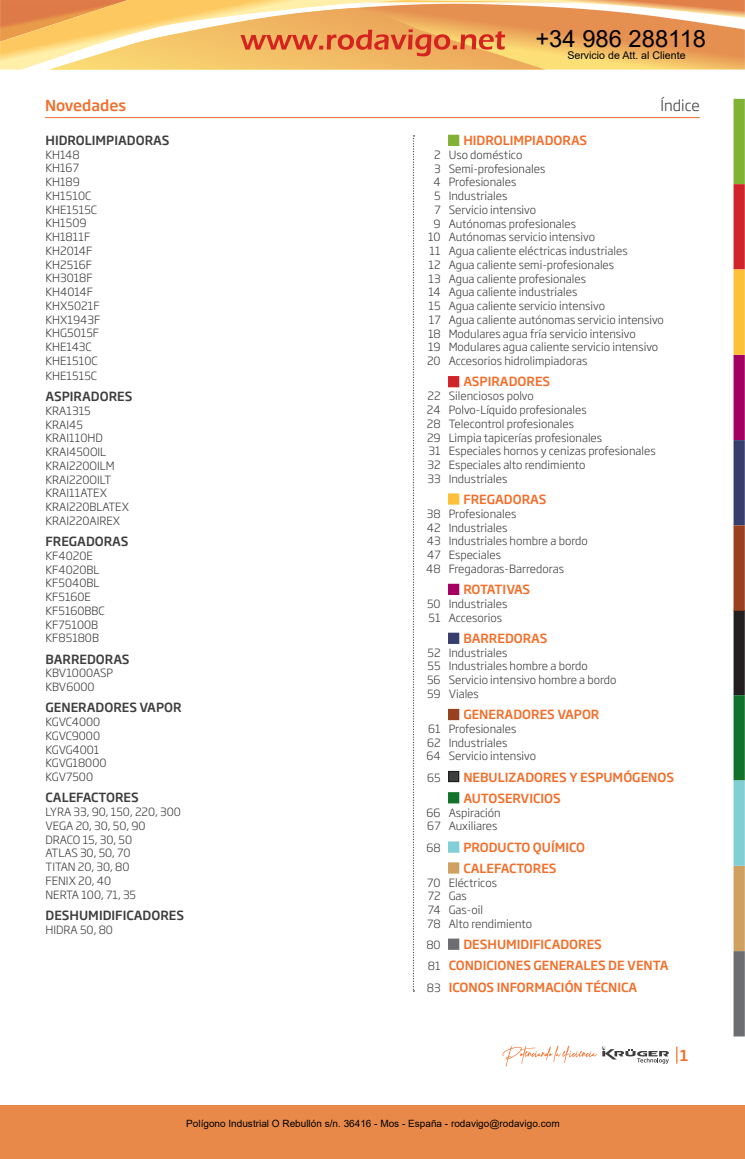
<style>
.page{position:relative;width:745px;height:1159px;background:#fff}
.page>*{position:absolute;margin:0;border:0;box-sizing:border-box;transform-origin:0 0}
.t1{font:23.75px "Arial";color:#000}
.t2{font:500 15px "Soho Gothic Pro";color:#f36e2a}
.t3{font:300 15px "Soho Gothic Pro";color:#3e3e3f}
.t4{font:500 12.5px/21.2px "Soho Gothic Pro";color:#f36e2a}
.t5{font:500 12.5px "Soho Gothic Pro";color:#3e3e3f}
.t6{font:500 12.5px "Soho Gothic Pro";letter-spacing:-.03em;color:#f36e2a}
.t7{font:300 11.25px/13.8px "Soho Gothic Pro";color:#3e3e3f}
.t8{font:10.62px "Arial";color:#000}
.t9{font:10px "Arial";color:#000}
</style>
<div class="page">
<svg style="left:676px;top:1046px;width:1px;height:17px"></svg>
<svg style="left:502px;top:1045px;width:94px;height:21px"></svg>
<svg style="left:602px;top:1046px;width:67px;height:17px"></svg>
<hr style="left:45px;top:117px;width:654px;height:1px;background:#f36e2a">
<div style="left:733px;top:99px;width:11px;height:85px;background:#81b236"></div>
<div style="left:733px;top:355px;width:11px;height:85px;background:#a30162"></div>
<div style="left:733px;top:610px;width:11px;height:85px;background:#231f20"></div>
<div style="left:733px;top:184px;width:11px;height:85px;background:#d1232a"></div>
<div style="left:733px;top:440px;width:11px;height:85px;background:#373d6d"></div>
<div style="left:733px;top:695px;width:11px;height:85px;background:#10722b"></div>
<div style="left:733px;top:866px;width:11px;height:85px;background:#d0a061"></div>
<div style="left:733px;top:269px;width:11px;height:86px;background:#febf39"></div>
<div style="left:733px;top:525px;width:11px;height:86px;background:#994020"></div>
<div style="left:733px;top:780px;width:11px;height:86px;background:#7fcfd4"></div>
<div style="left:733px;top:951px;width:11px;height:85px;background:#6c6d70"></div>
<div style="left:448px;top:135px;width:11px;height:11px;background:#81b236"></div>
<div style="left:448px;top:376px;width:11px;height:11px;background:#d1232a;border:1px solid #d1232a"></div>
<div style="left:448px;top:493px;width:11px;height:12px;background:#febf39;border:1px solid #febf39"></div>
<div style="left:448px;top:584px;width:11px;height:11px;background:#a30162"></div>
<div style="left:448px;top:633px;width:11px;height:11px;background:#373d6d"></div>
<div style="left:448px;top:709px;width:11px;height:11px;background:#994020"></div>
<div style="left:448px;top:771px;width:10px;height:10px;background:#3e3e3f"></div>
<div style="left:448px;top:771px;width:11px;height:11px;border:1px solid #231f20"></div>
<div style="left:448px;top:792px;width:11px;height:11px;background:#10722b;border:1px solid #10722b"></div>
<div style="left:448px;top:841px;width:11px;height:11px;background:#7fcfd4;border:1px solid #7fcfd4"></div>
<div style="left:448px;top:862px;width:11px;height:11px;background:#d0a061;border:1px solid #d0a061"></div>
<div style="left:448px;top:938px;width:11px;height:12px;background:#6c6d70;border:1px solid #6c6d70"></div>
<svg style="left:412px;top:135px;width:2px;height:856px"></svg>
<div style="left:0;top:1105px;width:744px;height:54px;background:#e88949"></div>
<svg style="left:0;top:0;width:744px;height:70px;background:#f0b66f"></svg>
<h1 class="t1" style="left:535px;top:22px;width:172px">+34 986 288118</h1>
<p class="t8" style="left:567px;top:48px;width:120px">Servicio de Att. al Cliente</p>
<h2 class="t2" style="left:45px;top:93px;width:83px">Novedades</h2>
<h2 class="t3" style="left:660px;top:93px;width:41px">Índice</h2>
<p class="t5" style="left:45px;top:130px;width:125px">HIDROLIMPIADORAS</p>
<p class="t7" style="left:45px;top:147px;width:56px">KH148<br>KH167<br>KH189<br>KH1510C<br>KHE1515C<br>KH1509<br>KH1811F<br>KH2014F<br>KH2516F<br>KH3018F<br>KH4014F<br>KHX5021F<br>KHX1943F<br>KHG5015F<br>KHE143C<br>KHE1510C</p>
<p class="t7" style="left:45px;top:368px;width:53px">KHE1515C</p>
<p class="t5" style="left:45px;top:386px;width:88px">ASPIRADORES</p>
<p class="t7" style="left:45px;top:403px;width:85px">KRA1315<br>KRAI45<br>KRAI110HD<br>KRAI450OIL<br>KRAI220OILM<br>KRAI220OILT<br>KRAI11ATEX<br>KRAI220BLATEX<br>KRAI220AIREX</p>
<p class="t5" style="left:45px;top:531px;width:84px">FREGADORAS</p>
<p class="t7" style="left:45px;top:548px;width:61px">KF4020E<br>KF4020BL<br>KF5040BL<br>KF5160E<br>KF5160BBC<br>KF75100B<br>KF85180B</p>
<p class="t5" style="left:45px;top:649px;width:86px">BARREDORAS</p>
<p class="t7" style="left:45px;top:666px;width:69px">KBV1000ASP<br>KBV6000</p>
<p class="t5" style="left:45px;top:698px;width:137px">GENERADORES VAPOR</p>
<p class="t7" style="left:45px;top:714px;width:62px">KGVC4000<br>KGVC9000<br>KGVG4001<br>KGVG18000<br>KGV7500</p>
<p class="t5" style="left:45px;top:788px;width:95px">CALEFACTORES</p>
<p class="t7" style="left:45px;top:804px;width:137px">LYRA 33, 90, 150, 220, 300<br>VEGA 20, 30, 50, 90<br>DRACO 15, 30, 50<br>ATLAS 30, 50, 70<br>TITAN 20, 30, 80<br>FENIX 20, 40<br>NERTA 100, 71, 35</p>
<p class="t5" style="left:45px;top:905px;width:140px">DESHUMIDIFICADORES</p>
<p class="t7" style="left:45px;top:922px;width:69px">HIDRA 50, 80</p>
<p class="t7" style="left:427px;top:147px;width:15px;text-align:right">2<br>3<br>4<br>5<br>7<br>9<br>10<br>11<br>12<br>13<br>14<br>15<br>17<br>18<br>19<br>20</p>
<p class="t7" style="left:426px;top:388px;width:15px;text-align:justify">22<br>24<br>28<br>29<br>31<br>32<br>33</p>
<p class="t7" style="left:426px;top:506px;width:16px;text-align:justify">38<br>42<br>43<br>47<br>48</p>
<p class="t7" style="left:427px;top:596px;width:15px">50<br>51</p>
<p class="t7" style="left:427px;top:645px;width:15px;text-align:justify">52<br>55<br>56<br>59</p>
<p class="t7" style="left:426px;top:721px;width:16px;text-align:justify">61<br>62<br>64</p>
<p class="t7" style="left:427px;top:770px;width:15px">65</p>
<p class="t7" style="left:426px;top:805px;width:16px">66<br>67</p>
<p class="t7" style="left:426px;top:840px;width:16px">68</p>
<p class="t7" style="left:427px;top:875px;width:15px;text-align:justify">70<br>72<br>74<br>78</p>
<p class="t7" style="left:426px;top:933px;width:16px;line-height:21.2px;text-align:justify">80<br>81<br>83</p>
<p class="t4" style="left:463px;top:129px;width:125px">HIDROLIMPIADORAS</p>
<p class="t7" style="left:448px;top:147px;width:217px">Uso doméstico<br>Semi-profesionales<br>Profesionales<br>Industriales<br>Servicio intensivo<br>Autónomas profesionales<br>Autónomas servicio intensivo<br>Agua caliente eléctricas industriales<br>Agua caliente semi-profesionales<br>Agua caliente profesionales<br>Agua caliente industriales<br>Agua caliente servicio intensivo<br>Agua caliente autónomas servicio intensivo<br>Modulares agua fría servicio intensivo<br>Modulares agua caliente servicio intensivo<br>Accesorios hidrolimpiadoras</p>
<p class="t4" style="left:463px;top:370px;width:88px">ASPIRADORES</p>
<p class="t7" style="left:448px;top:388px;width:208px">Silenciosos polvo<br>Polvo-Líquido profesionales<br>Telecontrol profesionales<br>Limpia tapicerías profesionales<br>Especiales hornos y cenizas profesionales<br>Especiales alto rendimiento<br>Industriales</p>
<p class="t4" style="left:463px;top:488px;width:84px">FREGADORAS</p>
<p class="t7" style="left:448px;top:506px;width:140px">Profesionales<br>Industriales<br>Industriales hombre a bordo<br>Especiales<br>Fregadoras-Barredoras</p>
<p class="t6" style="left:463px;top:579px;width:68px">ROTATIVAS</p>
<p class="t7" style="left:448px;top:596px;width:60px">Industriales<br>Accesorios</p>
<p class="t4" style="left:463px;top:627px;width:86px">BARREDORAS</p>
<p class="t7" style="left:448px;top:645px;width:169px">Industriales<br>Industriales hombre a bordo<br>Servicio intensivo hombre a bordo<br>Viales</p>
<p class="t4" style="left:463px;top:703px;width:137px">GENERADORES VAPOR</p>
<p class="t7" style="left:448px;top:721px;width:89px">Profesionales<br>Industriales<br>Servicio intensivo</p>
<p class="t4" style="left:463px;top:765px;width:212px">NEBULIZADORES Y ESPUMÓGENOS<br>AUTOSERVICIOS</p>
<p class="t7" style="left:448px;top:805px;width:54px">Aspiración<br>Auxiliares</p>
<p class="t4" style="left:463px;top:835px;width:123px">PRODUCTO QUÍMICO<br>CALEFACTORES</p>
<p class="t7" style="left:448px;top:875px;width:85px">Eléctricos<br>Gas<br>Gas-oil<br>Alto rendimiento</p>
<p class="t4" style="left:448px;top:933px;width:221px;text-indent:15px">DESHUMIDIFICADORES<br>CONDICIONES GENERALES DE VENTA<br>ICONOS INFORMACIÓN TÉCNICA</p>
<h2 class="t2" style="left:679px;top:1043px;width:10px">1</h2>
<p class="t9" style="left:186px;top:1117px;width:375px">Polígono Industrial O Rebullón s/n. 36416 - Mos - España - rodavigo@rodavigo.com</p>
</div>
